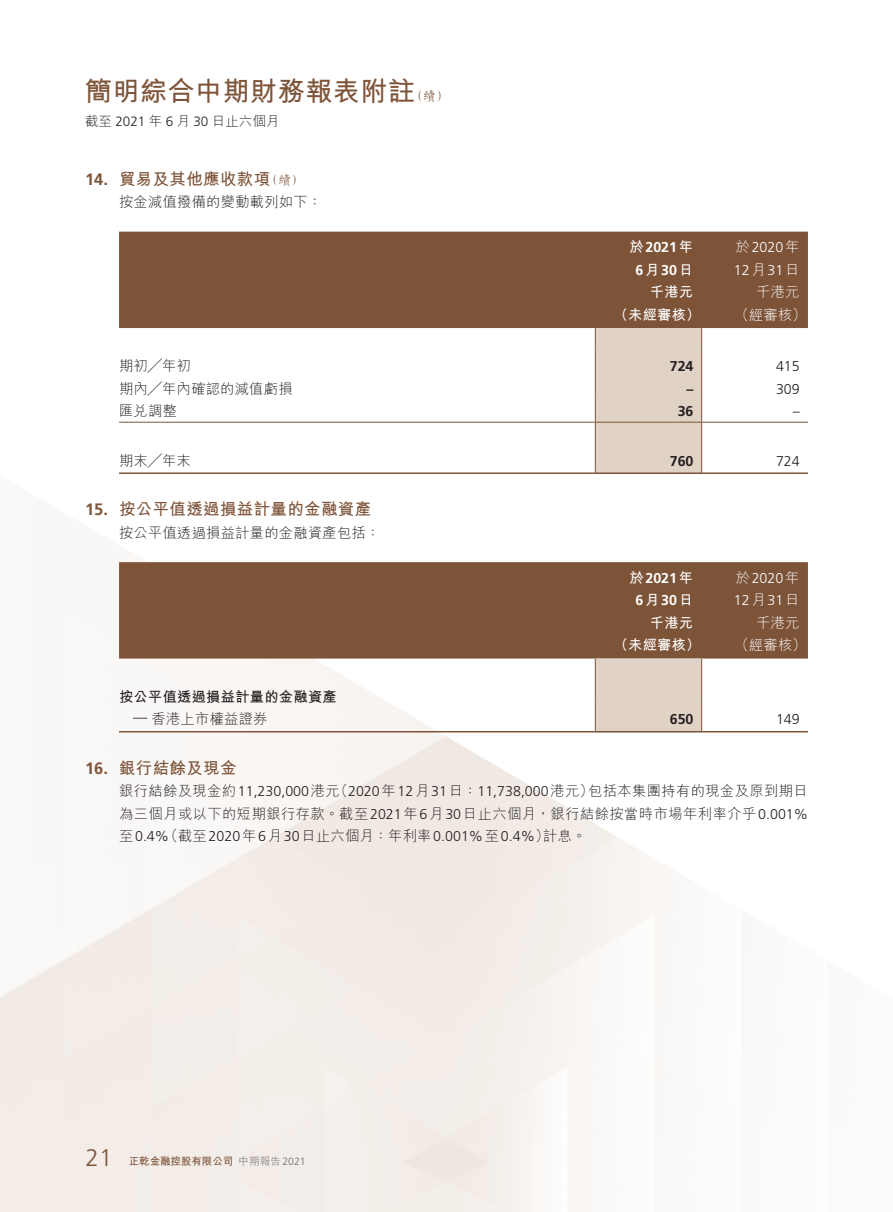
<style>
.page{position:relative;width:893px;height:1212px;background:#fff}
.page>*{position:absolute;margin:0;border:0;box-sizing:border-box;transform-origin:0 0}
.t1{font:700 27px "M Hei HK";letter-spacing:.02em;color:#7e5439}
.t2{font:300 24px "Frutiger LT Std";color:#7e5439}
._01_H1{font:700 16.5px "M Hei HK";letter-spacing:.02em;color:#7e5439}
._01_H1-2{font:700 16.5px "Frutiger LT Std";color:#7e5439}
._00_txt{font:300 14.25px "M Hei HK";letter-spacing:.03em;color:#231f20}
._00_txt-2{font:300 14.25px "Frutiger LT Std";color:#231f20}
._50_Table_txt{font:300 14.25px "M Hei HK";letter-spacing:.02em;color:#231f20}
._50_Table_txt-2{font:300 14.25px "Frutiger LT Std";color:#fff}
._50_Table_txt-3{font:700 14.25px "Frutiger LT Std";color:#fff}
._50_Table_txt-4{font:700 14.25px "M Hei HK";letter-spacing:.02em;color:#fff}
._50_Table_txt-5{font:300 14.25px "M Hei HK";letter-spacing:.02em;color:#fff}
._50_Table_txt-6{font:700 14.25px "M Hei HK";letter-spacing:.02em;color:#231f20}
._50_Table_txt-7{font:300 14.25px "Frutiger LT Std";color:#231f20}
._50_Table_txt-8{font:700 14.25px "Frutiger LT Std";color:#231f20}
.t3{font:300 13.5px "M Hei HK";color:#231f20}
._01_H1-3{font:500 13.5px "M Kai HK";color:#7e5439}
.t4{font:700 10.5px "M Hei HK";letter-spacing:-.005em;color:#7e5439}
.t5{font:300 10.5px "M Hei HK";color:#6c6d70}
.s1{font-family:"Frutiger LT Std"}
.s2{font-family:"M Hei HK"}
</style>
<div class="page">
<div style="left:119px;top:232px;width:689px;height:96px;background:#7e5439"></div>
<div style="left:595px;top:328px;width:107px;height:146px;background:#e1d2c6"></div>
<hr style="left:119px;top:422px;width:476px;height:1px;background:#7e5439">
<hr style="left:596px;top:422px;width:105px;height:1px;background:#7e5439">
<hr style="left:702px;top:422px;width:106px;height:1px;background:#7e5439">
<hr style="left:119px;top:472px;width:476px;height:2px;background:#7e5439">
<hr style="left:596px;top:472px;width:105px;height:2px;background:#7e5439">
<hr style="left:702px;top:472px;width:106px;height:2px;background:#7e5439">
<div style="left:119px;top:562px;width:689px;height:96px;background:#7e5439"></div>
<div style="left:595px;top:658px;width:107px;height:74px;background:#e1d2c6"></div>
<hr style="left:119px;top:731px;width:476px;height:1px;background:#7e5439">
<hr style="left:596px;top:731px;width:105px;height:1px;background:#7e5439">
<hr style="left:702px;top:731px;width:106px;height:1px;background:#7e5439">
<h1 class="t1" style="left:85px;top:71px;width:331px">簡明綜合中期財務報表附註</h1>
<p class="_01_H1-3" style="left:409px;top:86px;width:42px">（續(</p>
<p class="t3" style="left:85px;top:114px;width:196px">截至 <span class="s1">2021</span> 年 <span class="s1">6</span> 月 <span class="s1">30</span> 日止六個月</p>
<p class="_01_H1-2" style="left:85px;top:169px;width:24px">14.</p>
<p class="_01_H1" style="left:119px;top:167px;width:153px">貿易及其他應收款項</p>
<p class="_01_H1-3" style="left:265px;top:170px;width:42px">（續(</p>
<p class="_00_txt" style="left:119px;top:195px;width:204px">按金減值撥備的變動載列如下：</p>
<p class="_50_Table_txt" style="left:119px;top:359px;width:73px">期初╱年初</p>
<p class="_50_Table_txt" style="left:119px;top:381px;width:175px">期內╱年內確認的減值虧損</p>
<p class="_50_Table_txt" style="left:119px;top:404px;width:59px">匯兌調整</p>
<p class="_01_H1-2" style="left:85px;top:500px;width:24px">15.</p>
<p class="_50_Table_txt" style="left:119px;top:453px;width:73px">期末╱年末</p>
<p class="_01_H1" style="left:119px;top:497px;width:254px">按公平值透過損益計量的金融資產</p>
<p class="_00_txt" style="left:119px;top:525px;width:263px">按公平值透過損益計量的金融資產包括：</p>
<p class="_50_Table_txt-3" style="left:629px;top:239px;width:65px"><span class="s2">於</span>2021<span class="s2">年</span></p>
<p class="_50_Table_txt-3" style="left:635px;top:261px;width:59px">6<span class="s2">月</span>30<span class="s2">日</span></p>
<p class="_50_Table_txt-4" style="left:650px;top:282px;width:45px">千港元</p>
<p class="_50_Table_txt-2" style="left:736px;top:239px;width:65px"><span class="s2">於</span>2020<span class="s2">年</span></p>
<p class="_50_Table_txt-2" style="left:734px;top:262px;width:67px">12<span class="s2">月</span>31<span class="s2">日</span></p>
<p class="_50_Table_txt-5" style="left:756px;top:285px;width:45px">千港元</p>
<p class="_50_Table_txt-4" style="left:614px;top:304px;width:88px">（未經審核）</p>
<p class="_50_Table_txt-5" style="left:735px;top:307px;width:73px">（經審核(</p>
<p class="_50_Table_txt-8" style="left:670px;top:358px;width:25px">724</p>
<p class="_50_Table_txt-7" style="left:776px;top:358px;width:25px">415</p>
<p class="_50_Table_txt-8" style="left:686px;top:380px;width:9px">–</p>
<p class="_50_Table_txt-7" style="left:776px;top:381px;width:25px">309</p>
<p class="_50_Table_txt-8" style="left:678px;top:403px;width:17px">36</p>
<p class="_50_Table_txt-7" style="left:793px;top:403px;width:9px">–</p>
<p class="_50_Table_txt-8" style="left:670px;top:452px;width:25px">760</p>
<p class="_50_Table_txt-7" style="left:776px;top:453px;width:25px">724</p>
<p class="_50_Table_txt-3" style="left:629px;top:569px;width:65px"><span class="s2">於</span>2021<span class="s2">年</span></p>
<p class="_50_Table_txt-3" style="left:635px;top:592px;width:59px">6<span class="s2">月</span>30<span class="s2">日</span></p>
<p class="_50_Table_txt-4" style="left:650px;top:612px;width:45px">千港元</p>
<p class="_50_Table_txt-2" style="left:736px;top:570px;width:65px"><span class="s2">於</span>2020<span class="s2">年</span></p>
<p class="_50_Table_txt-2" style="left:734px;top:592px;width:67px">12<span class="s2">月</span>31<span class="s2">日</span></p>
<p class="_50_Table_txt-5" style="left:756px;top:615px;width:45px">千港元</p>
<p class="_50_Table_txt-4" style="left:614px;top:635px;width:88px">（未經審核）</p>
<p class="_50_Table_txt-5" style="left:735px;top:638px;width:73px">（經審核(</p>
<p class="_50_Table_txt-6" style="left:119px;top:686px;width:219px">按公平值透過損益計量的金融資產</p>
<p class="_50_Table_txt" style="left:152px;top:712px;width:117px">香港上市權益證券</p>
<p class="_50_Table_txt-7" style="left:133px;top:709px;width:16px">—</p>
<p class="_50_Table_txt-8" style="left:670px;top:711px;width:25px">650</p>
<p class="_50_Table_txt-7" style="left:776px;top:711px;width:25px">149</p>
<p class="_01_H1-2" style="left:85px;top:758px;width:24px">16.</p>
<p class="_01_H1" style="left:119px;top:756px;width:119px">銀行結餘及現金</p>
<p class="_00_txt-2" style="left:334px;top:783px;width:261px"><span class="s2">（</span>2020<span class="s2">年</span>12<span class="s2">月</span>31<span class="s2">日：</span>11,738,000<span class="s2">港元）</span></p>
<p class="_00_txt" style="left:119px;top:784px;width:222px">銀行結餘及現金約<span class="s1">11,230,000</span>港元</p>
<p class="_00_txt" style="left:119px;top:806px;width:691px">為三個月或以下的短期銀行存款。截至<span class="s1">2021</span>年<span class="s1">6</span>月<span class="s1">30</span>日止六個月，銀行結餘按當時市場年利率介乎<span class="s1">0.001%</span></p>
<p class="_00_txt" style="left:543px;top:829px;width:45px">計息。</p>
<p class="_00_txt" style="left:588px;top:784px;width:221px">包括本集團持有的現金及原到期日</p>
<p class="_00_txt-2" style="left:164px;top:828px;width:387px"><span class="s2">（截至</span>2020<span class="s2">年</span>6<span class="s2">月</span>30<span class="s2">日止六個月：年利率</span>0.001%<span class="s2">至</span>0.4%<span class="s2">）</span></p>
<p class="_00_txt-2" style="left:119px;top:828px;width:52px"><span class="s2">至</span>0.4%</p>
<h2 class="t2" style="left:86px;top:1144px;width:28px">21</h2>
<p class="t4" style="left:129px;top:1154px;width:106px">正乾金融控股有限公司</p>
<p class="t5" style="left:238px;top:1156px;width:69px">中期報告<span class="s1">2021</span></p>
</div>
